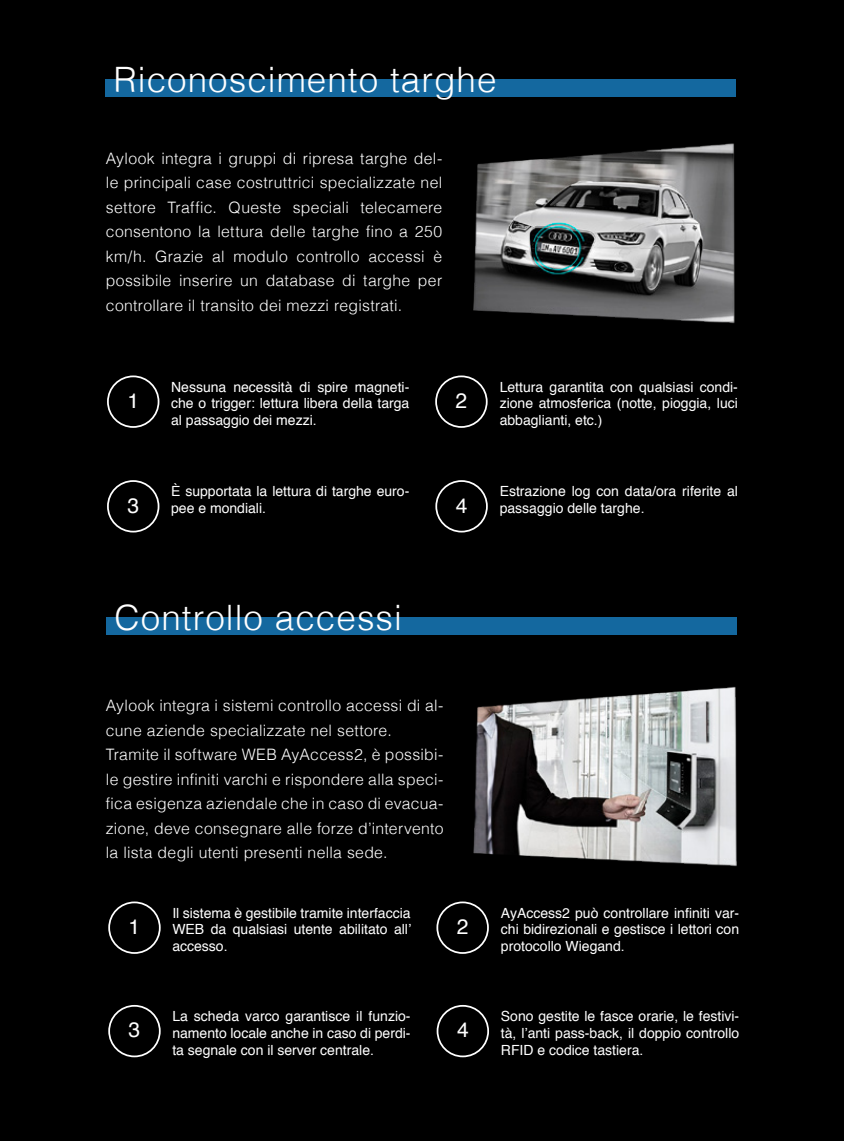
<style>
.page{position:relative;width:844px;height:1141px;background:#fff}
.page>*{position:absolute;margin:0;border:0;box-sizing:border-box;transform-origin:0 0}
.t1{font:300 35px "Helvetica";letter-spacing:.03em;color:#fff}
.t2{font:21px "Helvetica";color:#fff}
.t3{font:300 15.75px/24.5px "Helvetica";letter-spacing:.02em;color:#fff;text-align:justify}
.t4{font:14px/16.8px "Helvetica";color:#fff;text-align:justify}
</style>
<div class="page">
<div style="left:0;top:0;width:843px;height:1141px;background:#000"></div>
<div style="left:105px;top:79px;width:630px;height:17px;background:#14689f"></div>
<img style="left:473px;top:143px;width:262px;height:181px">
<img style="left:473px;top:686px;width:264px;height:181px">
<div style="left:106px;top:617px;width:630px;height:18px;background:#14689f"></div>
<div style="left:107px;top:375px;width:52px;height:53px;border:2px solid #fff;border-radius:50%"></div>
<div style="left:435px;top:375px;width:52px;height:53px;border:2px solid #fff;border-radius:50%"></div>
<div style="left:107px;top:480px;width:52px;height:52px;border:2px solid #fff;border-radius:50%"></div>
<div style="left:435px;top:480px;width:52px;height:52px;border:2px solid #fff;border-radius:50%"></div>
<div style="left:108px;top:901px;width:53px;height:53px;border:2px solid #fff;border-radius:50%"></div>
<div style="left:436px;top:901px;width:52px;height:53px;border:2px solid #fff;border-radius:50%"></div>
<div style="left:108px;top:1005px;width:53px;height:52px;border:2px solid #fff;border-radius:50%"></div>
<div style="left:436px;top:1005px;width:53px;height:52px;border:2px solid #fff;border-radius:50%"></div>
<h1 class="t1" style="left:113px;top:50px;width:384px">Riconoscimento targhe</h1>
<p class="t3" style="left:106px;top:145px;width:338px">Aylook integra i gruppi di ripresa targhe del&shy;le principali case costruttrici specializzate nel settore Traffic. Queste speciali telecamere consentono la lettura delle targhe fino a 250 km/h. Grazie al modulo controllo accessi è possibile inserire un database di targhe per controllare il transito dei mezzi registrati.</p>
<h2 class="t2" style="left:127px;top:384px;width:13px">1</h2>
<h2 class="t2" style="left:127px;top:489px;width:13px">3</h2>
<p class="t4" style="left:171px;top:379px;width:240px">Nessuna necessità di spire magneti&shy;che o trigger: lettura libera della targa al passaggio dei mezzi.</p>
<h2 class="t2" style="left:455px;top:384px;width:13px">2</h2>
<p class="t4" style="left:499px;top:379px;width:240px">Lettura garantita con qualsiasi condi&shy;zione atmosferica (notte, pioggia, luci abbaglianti, etc.)</p>
<p class="t4" style="left:171px;top:483px;width:240px">È supportata la lettura di targhe euro&shy;pee e mondiali.</p>
<h2 class="t2" style="left:455px;top:489px;width:13px">4</h2>
<p class="t4" style="left:499px;top:483px;width:240px">Estrazione log con data/ora riferite al passaggio delle targhe.</p>
<h1 class="t1" style="left:114px;top:588px;width:289px">Controllo accessi</h1>
<p class="t3" style="left:106px;top:692px;width:339px;text-align:left">Aylook integra i sistemi controllo accessi di al&shy;cune aziende specializzate nel settore.<br>Tramite il software WEB AyAccess2, è possibi&shy;le gestire infiniti varchi e rispondere alla speci&shy;fica esigenza aziendale che in caso di evacua&shy;zione, deve consegnare alle forze d’intervento la lista degli utenti presenti nella sede.</p>
<h2 class="t2" style="left:129px;top:910px;width:13px">1</h2>
<p class="t4" style="left:172px;top:905px;width:240px">Il sistema è gestibile tramite interfaccia WEB da qualsiasi utente abilitato all’ accesso.</p>
<h2 class="t2" style="left:456px;top:910px;width:13px">2</h2>
<p class="t4" style="left:501px;top:905px;width:240px">AyAccess2 può controllare infiniti var&shy;chi bidirezionali e gestisce i lettori con protocollo Wiegand.</p>
<h2 class="t2" style="left:129px;top:1014px;width:13px">3</h2>
<p class="t4" style="left:172px;top:1008px;width:240px">La scheda varco garantisce il funzio&shy;namento locale anche in caso di perdi&shy;ta segnale con il server centrale.</p>
<h2 class="t2" style="left:457px;top:1014px;width:13px">4</h2>
<p class="t4" style="left:501px;top:1008px;width:240px">Sono gestite le fasce orarie, le festivi&shy;tà, l’anti pass-back, il doppio controllo RFID e codice tastiera.</p>
</div>
